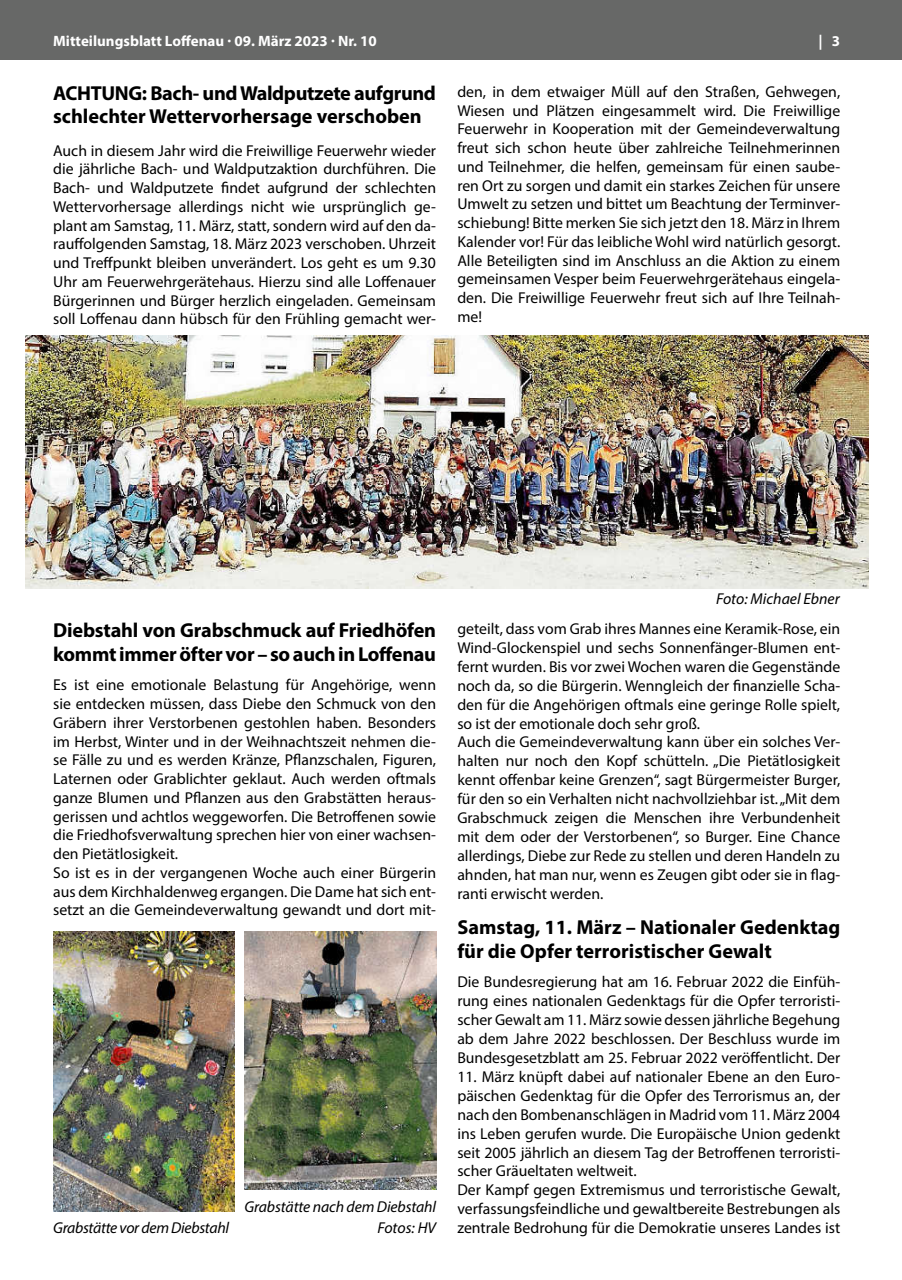
<style>
.page{position:relative;width:902px;height:1280px;background:#fff}
.page>*{position:absolute;margin:0;border:0;box-sizing:border-box;transform-origin:0 0}
.t1{font:700 20.25px/22.5px "Myriad Pro";letter-spacing:-.01em;color:#000}
.t2{font:15.75px/18.8px "Myriad Pro";color:#000;text-align:justify}
.t3{font:italic 15.75px/20.7px "Myriad Pro";letter-spacing:-.01em;color:#000;text-align:right}
.t4{font:700 15px "Myriad Pro";color:#fff}
</style>
<div class="page">
<div style="left:0;top:0;width:901px;height:60px;background:#676867"></div>
<img style="left:25px;top:336px;width:843px;height:252px">
<img style="left:53px;top:931px;width:181px;height:281px">
<img style="left:244px;top:931px;width:192px;height:259px">
<p class="t4" style="left:53px;top:31px;width:325px">Mitteilungsblatt Loffenau · 09. März 2023 · Nr. 10</p>
<p class="t4" style="left:818px;top:31px;width:23px">| 3</p>
<p class="t1" style="left:53px;top:81px;width:384px">ACHTUNG: Bach- und Waldputzete aufgrund schlechter Wettervorhersage verschoben</p>
<p class="t2" style="left:53px;top:141px;width:384px">Auch in diesem Jahr wird die Freiwillige Feuerwehr wieder die jährliche Bach- und Waldputzaktion durchführen. Die Bach- und Waldputzete findet aufgrund der schlechten Wettervorhersage allerdings nicht wie ursprünglich ge&shy;plant am Samstag, 11. März, statt, sondern wird auf den da&shy;rauffolgenden Samstag, 18. März 2023 verschoben. Uhrzeit und Treffpunkt bleiben unverändert. Los geht es um 9.30<br>Uhr am Feuerwehrgerätehaus. Hierzu sind alle Loffenauer Bürgerinnen und Bürger herzlich eingeladen. Gemeinsam soll Loffenau dann hübsch für den Frühling gemacht wer-</p>
<p class="t2" style="left:457px;top:82px;width:384px">den, in dem etwaiger Müll auf den Straßen, Gehwegen, Wiesen und Plätzen eingesammelt wird. Die Freiwillige Feuerwehr in Kooperation mit der Gemeindeverwaltung freut sich schon heute über zahlreiche Teilnehmerinnen und Teilnehmer, die helfen, gemeinsam für einen saube&shy;ren Ort zu sorgen und damit ein starkes Zeichen für unsere Umwelt zu setzen und bittet um Beachtung der Terminver&shy;schiebung! Bitte merken Sie sich jetzt den 18. März in Ihrem Kalender vor! Für das leibliche Wohl wird natürlich gesorgt.<br>Alle Beteiligten sind im Anschluss an die Aktion zu einem gemeinsamen Vesper beim Feuerwehrgerätehaus eingela&shy;den. Die Freiwillige Feuerwehr freut sich auf Ihre Teilnah&shy;me!</p>
<p class="t3" style="left:716px;top:588px;width:125px">Foto: Michael Ebner</p>
<p class="t1" style="left:53px;top:617px;width:384px;line-height:24.2px">Diebstahl von Grabschmuck auf Friedhöfen kommt immer öfter vor – so auch in Loffenau</p>
<p class="t2" style="left:53px;top:675px;width:384px;text-align:left">Es ist eine emotionale Belastung für Angehörige, wenn sie entdecken müssen, dass Diebe den Schmuck von den Gräbern ihrer Verstorbenen gestohlen haben. Besonders im Herbst, Winter und in der Weihnachtszeit nehmen die&shy;se Fälle zu und es werden Kränze, Pflanzschalen, Figuren, Laternen oder Grablichter geklaut. Auch werden oftmals ganze Blumen und Pflanzen aus den Grabstätten heraus&shy;gerissen und achtlos weggeworfen. Die Betroffenen sowie die Friedhofsverwaltung sprechen hier von einer wachsen&shy;den Pietätlosigkeit.<br>So ist es in der vergangenen Woche auch einer Bürgerin aus dem Kirchhaldenweg ergangen. Die Dame hat sich ent&shy;setzt an die Gemeindeverwaltung gewandt und dort mit-</p>
<p class="t2" style="left:457px;top:619px;width:384px;text-align:left">geteilt, dass vom Grab ihres Mannes eine Keramik-Rose, ein Wind-Glockenspiel und sechs Sonnenfänger-Blumen ent&shy;fernt wurden. Bis vor zwei Wochen waren die Gegenstände noch da, so die Bürgerin. Wenngleich der finanzielle Scha&shy;den für die Angehörigen oftmals eine geringe Rolle spielt, so ist der emotionale doch sehr groß.<br>Auch die Gemeindeverwaltung kann über ein solches Ver&shy;halten nur noch den Kopf schütteln. „Die Pietätlosigkeit kennt offenbar keine Grenzen“, sagt Bürgermeister Burger, für den so ein Verhalten nicht nachvollziehbar ist. „Mit dem Grabschmuck zeigen die Menschen ihre Verbundenheit mit dem oder der Verstorbenen“, so Burger. Eine Chance allerdings, Diebe zur Rede zu stellen und deren Handeln zu ahnden, hat man nur, wenn es Zeugen gibt oder sie in flag&shy;ranti erwischt werden.</p>
<p class="t1" style="left:457px;top:914px;width:384px;line-height:24.3px">Samstag, 11. März – Nationaler Gedenktag für die Opfer terroristischer Gewalt</p>
<p class="t2" style="left:457px;top:972px;width:384px">Die Bundesregierung hat am 16. Februar 2022 die Einfüh&shy;rung eines nationalen Gedenktags für die Opfer terroristi&shy;scher Gewalt am 11. März sowie dessen jährliche Begehung ab dem Jahre 2022 beschlossen. Der Beschluss wurde im Bundesgesetzblatt am 25. Februar 2022 veröffentlicht. Der</p>
<p class="t2" style="left:457px;top:1067px;width:384px;text-align:left">11. März knüpft dabei auf nationaler Ebene an den Euro&shy;päischen Gedenktag für die Opfer des Terrorismus an, der nach den Bombenanschlägen in Madrid vom 11. März 2004 ins Leben gerufen wurde. Die Europäische Union gedenkt seit 2005 jährlich an diesem Tag der Betroffenen terroristi&shy;scher Gräueltaten weltweit.<br>Der Kampf gegen Extremismus und terroristische Gewalt, verfassungsfeindliche und gewaltbereite Bestrebungen als</p>
<p class="t3" style="left:244px;top:1196px;width:193px">Grabstätte nach dem Diebstahl<br>Fotos: HV</p>
<p class="t3" style="left:53px;top:1217px;width:177px">Grabstätte vor dem Diebstahl</p>
<p class="t2" style="left:457px;top:1218px;width:384px">zentrale Bedrohung für die Demokratie unseres Landes ist</p>
</div>
